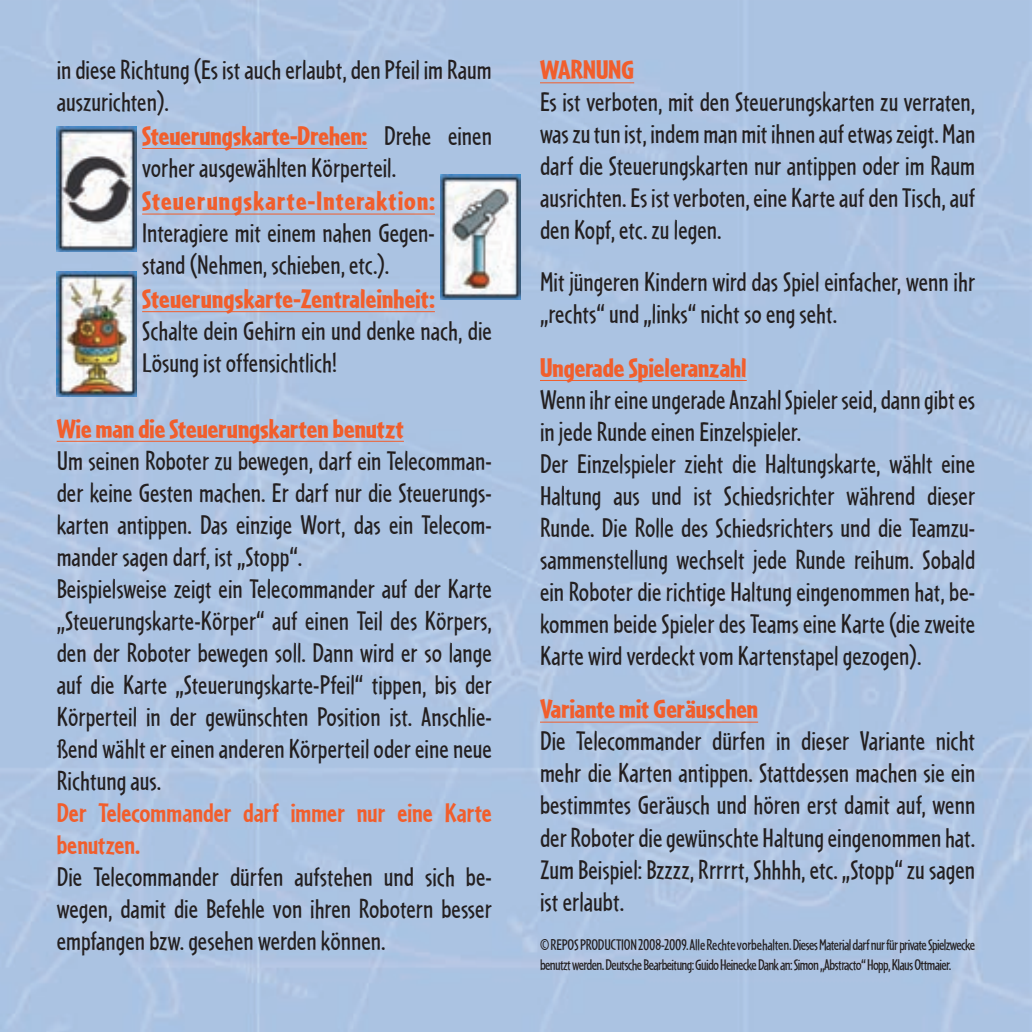
<style>
.page{position:relative;width:1032px;height:1032px;background:#fff}
.page>*{position:absolute;margin:0;border:0;box-sizing:border-box;transform-origin:0 0}
.t1{font:28px/32px "Cafeteria";color:#231f20}
.t2{font:900 28px "Cafeteria";color:#f15e2c}
.t3{font:700 28px/32px "Cafeteria";color:#f15e2c}
.t4{font:900 28px "Cafeteria";letter-spacing:.045em;color:#f15e2c}
.t5{font:16px/20px "Cafeteria";letter-spacing:-.04em;color:#231f20}
.s1{font-weight:900;color:#f15e2c}
</style>
<div class="page">
<img style="left:0;top:0;width:1032px;height:1032px">
<hr style="left:142px;top:148px;width:225px;height:1px;background:#f15e2c">
<hr style="left:142px;top:213px;width:293px;height:2px;background:#f15e2c">
<hr style="left:142px;top:311px;width:293px;height:1px;background:#f15e2c">
<hr style="left:57px;top:441px;width:347px;height:1px;background:#f15e2c">
<img style="left:440px;top:175px;width:80px;height:124px">
<img style="left:57px;top:272px;width:79px;height:124px">
<img style="left:57px;top:127px;width:79px;height:124px">
<hr style="left:540px;top:82px;width:94px;height:1px;background:#f15e2c">
<hr style="left:540px;top:380px;width:207px;height:1px;background:#f15e2c">
<hr style="left:540px;top:721px;width:218px;height:2px;background:#f15e2c">
<p class="t1" style="left:57px;top:54px;width:437px">in diese Richtung (Es ist auch erlaubt, den Pfeil im Raum auszurichten).</p>
<p class="t1" style="left:142px;top:119px;width:351px"><span class="s1">Steuerungskarte-Drehen:</span> Drehe einen vorher ausgewählten Körperteil.</p>
<p class="t4" style="left:142px;top:185px;width:294px">Steuerungskarte-Interaktion:</p>
<p class="t1" style="left:142px;top:217px;width:294px">Interagiere mit einem nahen Gegen&shy;stand (Nehmen, schieben, etc.).</p>
<p class="t2" style="left:142px;top:283px;width:294px">Steuerungskarte-Zentraleinheit:</p>
<p class="t1" style="left:142px;top:315px;width:351px">Schalte dein Gehirn ein und denke nach, die<br>Lösung ist offensichtlich!</p>
<p class="t2" style="left:57px;top:412px;width:349px">Wie man die Steuerungskarten benutzt</p>
<p class="t1" style="left:57px;top:444px;width:437px">Um seinen Roboter zu bewegen, darf ein Telecomman&shy;der keine Gesten machen. Er darf nur die Steuerungs&shy;karten antippen. Das einzige Wort, das ein Telecom&shy;mander sagen darf, ist „Stopp“.<br>Beispielsweise zeigt ein Telecommander auf der Karte „Steuerungskarte-Körper“ auf einen Teil des Körpers, den der Roboter bewegen soll. Dann wird er so lange auf die Karte „Steuerungskarte-Pfeil“ tippen, bis der Körperteil in der gewünschten Position ist. Anschlie&shy;ßend wählt er einen anderen Körperteil oder eine neue Richtung aus.</p>
<p class="t3" style="left:57px;top:796px;width:437px">Der Telecommander darf immer nur eine Karte benutzen.</p>
<p class="t1" style="left:57px;top:860px;width:437px;text-align:justify">Die Telecommander dürfen aufstehen und sich be&shy;wegen, damit die Befehle von ihren Robotern besser empfangen bzw. gesehen werden können.</p>
<p class="t2" style="left:540px;top:54px;width:96px">WARNUNG</p>
<p class="t1" style="left:540px;top:86px;width:437px;text-align:justify">Es ist verboten, mit den Steuerungskarten zu verraten, was zu tun ist, indem man mit ihnen auf etwas zeigt. Man darf die Steuerungskarten nur antippen oder im Raum ausrichten. Es ist verboten, eine Karte auf den Tisch, auf den Kopf, etc. zu legen.</p>
<p class="t1" style="left:540px;top:266px;width:437px">Mit jüngeren Kindern wird das Spiel einfacher, wenn ihr „rechts“ und „links“ nicht so eng seht.</p>
<p class="t2" style="left:540px;top:351px;width:208px">Ungerade Spieleranzahl</p>
<p class="t1" style="left:540px;top:383px;width:437px">Wenn ihr eine ungerade Anzahl Spieler seid, dann gibt es in jede Runde einen Einzelspieler.<br>Der Einzelspieler zieht die Haltungskarte, wählt eine Haltung aus und ist Schiedsrichter während dieser Runde. Die Rolle des Schiedsrichters und die Teamzu&shy;sammenstellung wechselt jede Runde reihum. Sobald ein Roboter die richtige Haltung eingenommen hat, be&shy;kommen beide Spieler des Teams eine Karte (die zweite Karte wird verdeckt vom Kartenstapel gezogen).</p>
<p class="t2" style="left:540px;top:693px;width:220px">Variante mit Geräuschen</p>
<p class="t1" style="left:540px;top:725px;width:437px;text-align:justify">Die Telecommander dürfen in dieser Variante nicht mehr die Karten antippen. Stattdessen machen sie ein bestimmtes Geräusch und hören erst damit auf, wenn der Roboter die gewünschte Haltung eingenommen hat.<br>Zum Beispiel: Bzzzz, Rrrrrt, Shhhh, etc. „Stopp“ zu sagen ist erlaubt.</p>
<p class="t5" style="left:540px;top:935px;width:437px">© REPOS PRODUCTION 2008-2009. Alle Rechte vorbehalten. Dieses Material darf nur für private Spielzwecke benutzt werden. Deutsche Bearbeitung: Guido Heinecke Dank an: Simon „Abstracto“ Hopp, Klaus Ottmaier.</p>
</div>
